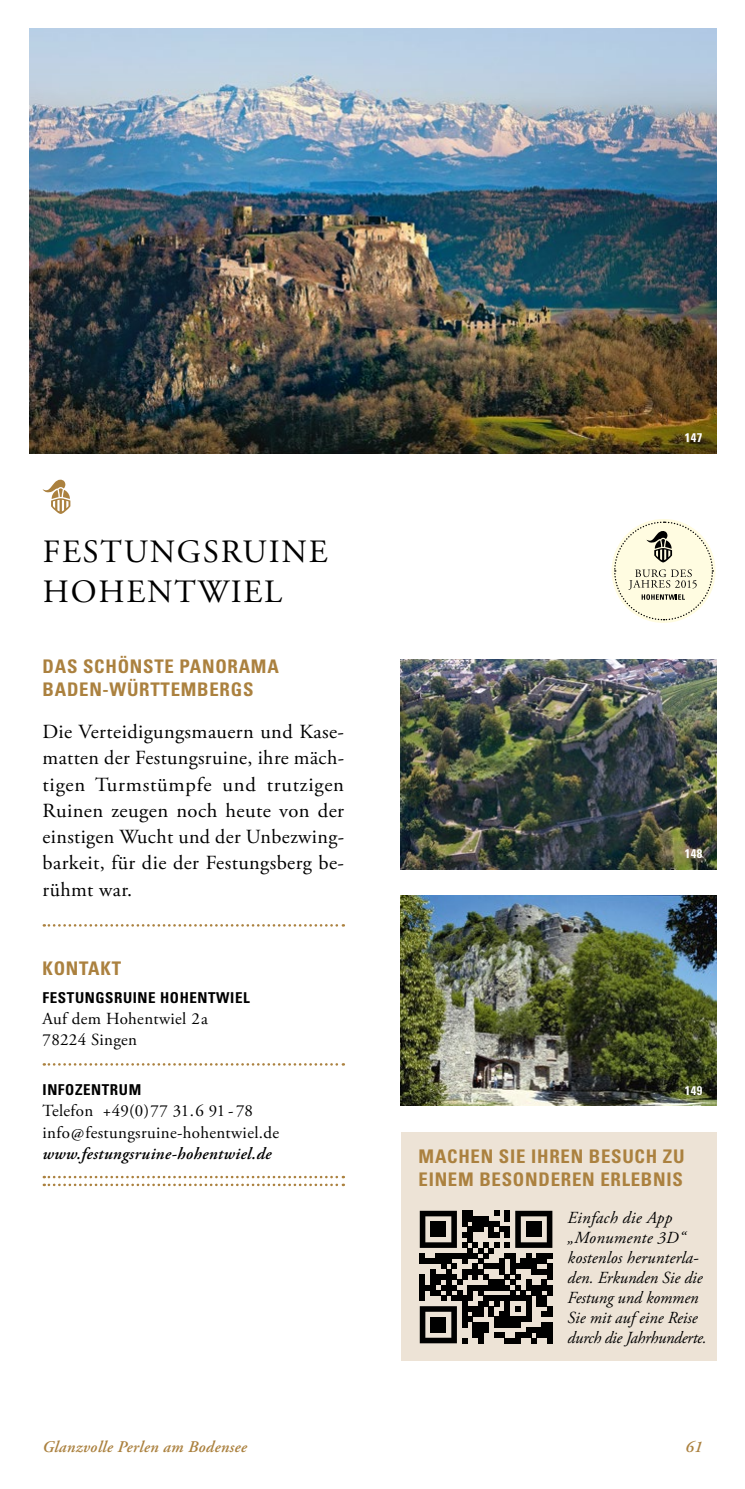
<style>
.page{position:relative;width:745px;height:1489px;background:#fff}
.page>*{position:absolute;margin:0;border:0;box-sizing:border-box;transform-origin:0 0}
.t1{font:32.5px/40px "Adobe Garamond Pro";letter-spacing:.055em;color:#000}
.t2{font:20px/26.2px "Adobe Garamond Pro";letter-spacing:.02em;color:#000;text-align:justify}
.t3{font:700 condensed 18.75px/22.5px "Univers LT Std";letter-spacing:.04em;color:#ab813f}
.t4{font:italic 17px/20px "Adobe Garamond Pro";color:#000}
.t5{font:17px/21.2px "Adobe Garamond Pro";letter-spacing:.02em;color:#000}
.t6{font:italic 600 17px "Adobe Garamond Pro";letter-spacing:.02em;color:#000}
.t7{font:italic 600 16.25px "Adobe Garamond Pro";letter-spacing:.02em;color:#ab813f}
.t8{font:700 condensed 15px "Univers LT Std";letter-spacing:.04em;color:#000}
.t9{font:700 condensed 12.5px "Univers LT Std";letter-spacing:.04em;color:#fff}
</style>
<div class="page">
<img style="left:400px;top:895px;width:316px;height:210px">
<img style="left:400px;top:659px;width:316px;height:210px">
<img style="left:30px;top:28px;width:686px;height:426px">
<svg style="left:44px;top:924px;width:299px;height:2px"></svg>
<svg style="left:44px;top:1063px;width:299px;height:2px"></svg>
<svg style="left:44px;top:1175px;width:299px;height:11px"></svg>
<svg style="left:43px;top:479px;width:27px;height:35px"></svg>
<svg style="left:613px;top:521px;width:100px;height:100px"></svg>
<div style="left:400px;top:1132px;width:316px;height:228px;background:#ede3d6"></div>
<svg style="left:419px;top:1210px;width:133px;height:133px"></svg>
<div style="left:430px;top:1221px;width:16px;height:16px;background:#000"></div>
<div style="left:525px;top:1221px;width:16px;height:16px;background:#000"></div>
<div style="left:430px;top:1316px;width:16px;height:16px;background:#000"></div>
<h1 class="t1" style="left:43px;top:533px;width:286px">FESTUNGSRUINE<br>HOHENTWIEL</h1>
<p class="t3" style="left:43px;top:655px;width:237px">DAS SCHÖNSTE PANORAMA<br>BADEN-WÜRTTEMBERGS</p>
<p class="t2" style="left:43px;top:719px;width:303px">Die Verteidigungsmauern und Kase&shy;matten der Festungsruine, ihre mäch&shy;tigen Turmstümpfe und trutzigen Ruinen zeugen noch heute von der einstigen Wucht und der Unbezwing&shy;barkeit, für die der Festungsberg be‑ rühmt war.</p>
<p class="t3" style="left:43px;top:956px;width:80px">KONTAKT</p>
<p class="t8" style="left:43px;top:988px;width:208px">FESTUNGSRUINE HOHENTWIEL</p>
<p class="t5" style="left:43px;top:1008px;width:167px">Auf dem Hohentwiel 2a<br>78224 Singen</p>
<p class="t8" style="left:43px;top:1080px;width:100px">INFOZENTRUM</p>
<p class="t5" style="left:43px;top:1100px;width:238px">Telefon +49(0)77 31.6 91 - 78 info@festungsruine-hohentwiel.de</p>
<p class="t6" style="left:43px;top:1143px;width:230px">www.festungsruine-hohentwiel.de</p>
<p class="t9" style="left:684px;top:430px;width:19px">147</p>
<p class="t9" style="left:684px;top:846px;width:19px">148</p>
<p class="t9" style="left:684px;top:1082px;width:19px">149</p>
<p class="t3" style="left:418px;top:1145px;width:267px">MACHEN SIE IHREN BESUCH ZU<br>EINEM BESONDEREN ERLEBNIS</p>
<p class="t4" style="left:567px;top:1208px;width:141px">Einfach die App „Monumente 3D“ kostenlos herunterla&shy;den. Erkunden Sie die<br>Festung und kommen<br>Sie mit auf eine Reise durch die Jahrhunderte.</p>
<p class="t7" style="left:43px;top:1436px;width:206px">Glanzvolle Perlen am Bodensee</p>
<p class="t7" style="left:685px;top:1436px;width:18px">61</p>
</div>
